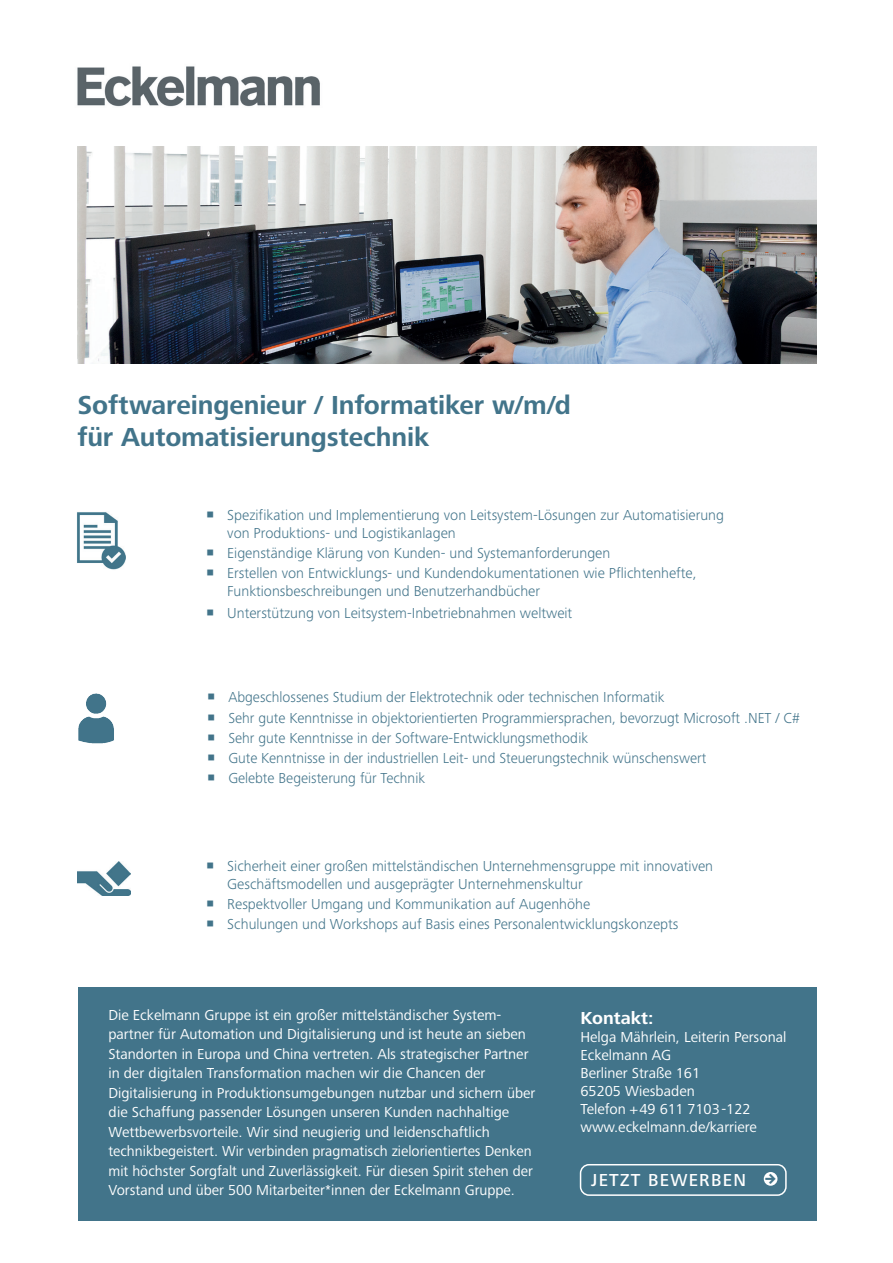
<style>
.page{position:relative;width:893px;height:1263px;background:#fff}
.page>*{position:absolute;margin:0;border:0;box-sizing:border-box;transform-origin:0 0}
.t1{font:700 27px/32.4px "Frutiger Next Pro";letter-spacing:-.005em;color:#42748a}
.t2{font:500 18px "Frutiger Next Pro";letter-spacing:.07em;color:#fff}
.t3{font:700 18px "Frutiger Next Pro";color:#fff}
.t4{font:300 15px/18px "Frutiger Next Pro";color:#42748a}
.t5{font:15px/19.5px "Frutiger Next Pro";color:#fff}
</style>
<div class="page">
<img style="left:78px;top:147px;width:738px;height:217px">
<img style="left:77px;top:512px;width:48px;height:58px">
<img style="left:78px;top:693px;width:36px;height:51px">
<img style="left:78px;top:862px;width:53px;height:34px">
<img style="left:77px;top:66px;width:243px;height:41px">
<div style="left:78px;top:986px;width:738px;height:234px;background:#42748a"></div>
<div style="left:580px;top:1164px;width:207px;height:32px;border:2px solid #fff;border-radius:9px"></div>
<svg style="left:764px;top:1172px;width:13px;height:14px"></svg>
<svg style="left:766px;top:1173px;width:10px;height:11px"></svg>
<h1 class="t1" style="left:78px;top:388px;width:495px">Softwareingenieur / Informatiker w/m/d für Automatisierungstechnik</h1>
<p class="t4" style="left:227px;top:506px;width:498px;text-indent:-21px">○ Spezifikation und Implementierung von Leitsystem-Lösungen zur Automatisierung von Produktions- und Logistikanlagen</p>
<p class="t4" style="left:206px;top:544px;width:406px">○ Eigenständige Klärung von Kunden- und Systemanforderungen</p>
<p class="t4" style="left:227px;top:564px;width:471px;text-indent:-21px">○ Erstellen von Entwicklungs- und Kundendokumentationen wie Pflichtenhefte,<br>Funktionsbeschreibungen und Benutzerhandbücher</p>
<p class="t4" style="left:206px;top:604px;width:368px">○ Unterstützung von Leitsystem-Inbetriebnahmen weltweit</p>
<p class="t4" style="left:207px;top:688px;width:459px">○ Abgeschlossenes Studium der Elektrotechnik oder technischen Informatik</p>
<p class="t4" style="left:207px;top:708px;width:594px">○ Sehr gute Kenntnisse in objektorientierten Programmiersprachen, bevorzugt Microsoft .NET / C#</p>
<p class="t4" style="left:207px;top:729px;width:383px">○ Sehr gute Kenntnisse in der Software-Entwicklungsmethodik</p>
<p class="t4" style="left:207px;top:749px;width:501px">○ Gute Kenntnisse in der industriellen Leit- und Steuerungstechnik wünschenswert</p>
<p class="t4" style="left:207px;top:769px;width:219px">○ Gelebte Begeisterung für Technik</p>
<p class="t4" style="left:227px;top:857px;width:487px;text-indent:-21px">○ Sicherheit einer großen mittelständischen Unternehmensgruppe mit innovativen<br>Geschäftsmodellen und ausgeprägter Unternehmenskultur</p>
<p class="t4" style="left:206px;top:895px;width:386px">○ Respektvoller Umgang und Kommunikation auf Augenhöhe</p>
<p class="t4" style="left:206px;top:915px;width:474px">○ Schulungen und Workshops auf Basis eines Personalentwicklungskonzepts</p>
<p class="t5" style="left:108px;top:1005px;width:428px">Die Eckelmann Gruppe ist ein großer mittelständischer System&shy;partner für Automation und Digitalisierung und ist heute an sieben Standorten in Europa und China vertreten. Als strategischer Partner in der digitalen Transformation machen wir die Chancen der Digitalisierung in Produktionsumgebungen nutzbar und sichern über die Schaffung passender Lösungen unseren Kunden nachhaltige Wettbewerbsvorteile. Wir sind neugierig und leidenschaftlich technikbegeistert. Wir verbinden pragmatisch zielorientiertes Denken mit höchster Sorgfalt und Zuverlässigkeit. Für diesen Spirit stehen der Vorstand und über 500 Mitarbeiter*innen der Eckelmann Gruppe.</p>
<p class="t3" style="left:580px;top:1007px;width:75px">Kontakt:</p>
<p class="t5" style="left:580px;top:1028px;width:208px;line-height:18px">Helga Mährlein, Leiterin Personal<br>Eckelmann AG<br>Berliner Straße 161<br>65205 Wiesbaden<br>Telefon +49 611 7103-122 www.eckelmann.de/karriere</p>
<p class="t2" style="left:591px;top:1167px;width:156px">JETZT BEWERBEN</p>
</div>
